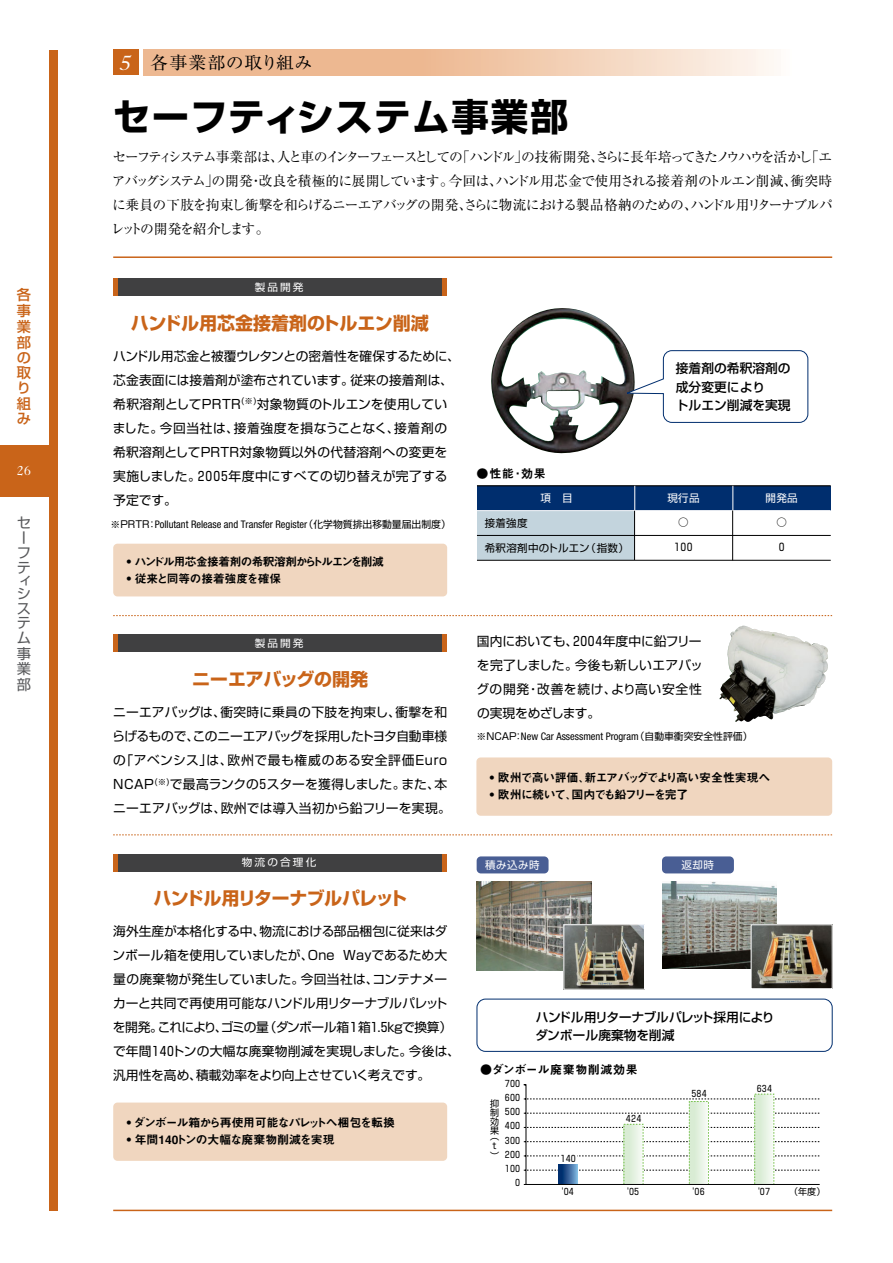
<style>
.page{position:relative;width:893px;height:1263px;background:#fff}
.page>*{position:absolute;margin:0;border:0;box-sizing:border-box;transform-origin:0 0}
.t1{font:700 37.5px "Shin Go";letter-spacing:.025em;color:#000}
.t2{font:700 18px "Shin Go";letter-spacing:-.01em;color:#c96419}
.t3{font:700 18px "Shin Go";letter-spacing:-.04em;color:#c96419}
.t4{font:17.1px "Ryumin";letter-spacing:.03em;color:#000;scale:1.05 1}
.t5{font:14.25px/14.7px "Shin Go";color:#58595b;text-align:justify}
.t6{font:500 14.25px/15.5px "Shin Go";color:#c96419;text-align:justify}
.t7{font:13.8px/24px "Ryumin";letter-spacing:-.09em;color:#000;text-align:justify}
.t8{font:13.5px "Caslon Five Forty";color:#fff}
.t9{font:12.75px/24px "Shin Go";color:#000}
.t10{font:500 12.75px/18px "Shin Go";letter-spacing:-.02em;color:#000}
.t11{font:500 12.75px/18px "Shin Go";color:#000}
.t12{font:12px "Midashi Go MB31";letter-spacing:.05em;color:#000}
.t13{font:11.85px/17px "Midashi Go MB31";letter-spacing:-.065em;color:#000}
.t14{font:11.7px/17px "Midashi Go MB31";letter-spacing:-.06em;color:#000}
.t15{font:condensed 10.5px "Helvetica Neue";color:#000}
.t16{font:10.5px "Shin Go";letter-spacing:.03em;color:#000}
.t17{font:10.5px "Shin Go";letter-spacing:.05em;color:#fff}
.t18{font:10.05px "Shin Go";letter-spacing:.2em;color:#fff;scale:1.05 1}
.t19{font:9px/9px "Shin Go";letter-spacing:-.425em;color:#000}
.s1{font-family:"Caslon Five Forty";font-style:italic;font-size:21.3px;color:#fff}
.s2{font-family:"Shin Go";font-stretch:normal;font-size:9.75px}
.s3{font-family:"Shin Go";font-weight:900}
.s4{font-family:"Shin Go";font-weight:900;font-size:11.7px}
</style>
<div class="page">
<svg style="left:143px;top:50px;width:631px;height:25px;background:#f1c9ab"></svg>
<div style="left:113px;top:50px;width:26px;height:25px;background:#c96419"></div>
<div style="left:0;top:445px;width:54px;height:51px;background:#c96419"></div>
<div style="left:49px;top:50px;width:9px;height:1160px;background:#c96419"></div>
<svg style="left:113px;top:615px;width:719px;height:1px"></svg>
<hr style="left:113px;top:256px;width:719px;height:2px;background:#c96419">
<hr style="left:113px;top:1210px;width:719px;height:1px;background:#c96419">
<div style="left:113px;top:278px;width:334px;height:17px;background:#c96419"></div>
<div style="left:118px;top:278px;width:324px;height:17px;background:#404041"></div>
<div style="left:113px;top:544px;width:334px;height:52px;background:#f0d6bf;border-radius:4px"></div>
<div style="left:113px;top:635px;width:334px;height:17px;background:#c96419"></div>
<div style="left:118px;top:635px;width:324px;height:17px;background:#404041"></div>
<div style="left:476px;top:757px;width:356px;height:59px;background:#f0d6bf;border-radius:4px"></div>
<svg style="left:113px;top:834px;width:719px;height:1px"></svg>
<div style="left:113px;top:854px;width:334px;height:17px;background:#c96419"></div>
<div style="left:118px;top:854px;width:324px;height:17px;background:#404041"></div>
<div style="left:113px;top:1103px;width:334px;height:58px;background:#f0d6bf;border-radius:4px"></div>
<img style="left:491px;top:308px;width:137px;height:145px">
<svg style="left:623px;top:350px;width:185px;height:73px"></svg>
<img style="left:476px;top:882px;width:115px;height:89px">
<img style="left:662px;top:882px;width:114px;height:42px">
<div style="left:476px;top:999px;width:356px;height:53px;border:1px solid #002e6e;border-radius:9px"></div>
<div style="left:476px;top:856px;width:72px;height:17px;background:#495e94;border-radius:4px"></div>
<div style="left:662px;top:856px;width:72px;height:17px;background:#495e94;border-radius:4px"></div>
<div style="left:477px;top:486px;width:157px;height:74px;background:#c3d4dd"></div>
<div style="left:477px;top:486px;width:353px;height:25px;background:#002e6e"></div>
<hr style="left:477px;top:560px;width:353px;height:1px;background:#000">
<hr style="left:477px;top:535px;width:353px;height:1px;background:#000">
<hr style="left:477px;top:510px;width:353px;height:1px;background:#fff">
<hr style="left:477px;top:485px;width:353px;height:1px;background:#000">
<svg style="left:634px;top:486px;width:1px;height:25px"></svg>
<svg style="left:732px;top:486px;width:1px;height:25px"></svg>
<hr style="left:634px;top:511px;width:1px;height:49px;background:#000">
<hr style="left:732px;top:511px;width:1px;height:49px;background:#000">
<img style="left:563px;top:924px;width:270px;height:66px">
<svg style="left:523px;top:1084px;width:296px;height:101px"></svg>
<svg style="left:558px;top:1164px;width:19px;height:20px"></svg>
<svg style="left:756px;top:1096px;width:16px;height:87px"></svg>
<svg style="left:690px;top:1103px;width:17px;height:80px"></svg>
<div style="left:688px;top:1101px;width:21px;height:84px;border:1px dashed #71bf44"></div>
<svg style="left:625px;top:1126px;width:16px;height:57px"></svg>
<hr style="left:524px;top:1184px;width:295px;height:1px;background:#000">
<div style="left:560px;top:1154px;width:17px;height:9px;background:#fff"></div>
<img style="left:719px;top:626px;width:109px;height:96px">
<p class="t6" style="left:17px;top:289px;width:16px">各事業部の取り組み</p>
<p class="t8" style="left:17px;top:466px;width:16px">26</p>
<p class="t5" style="left:17px;top:517px;width:16px">セーフティシステム事業部</p>
<h3 class="t4" style="left:120px;top:56px;width:185px"><span class="s1">5</span> 各事業部の取り組み</h3>
<h1 class="t1" style="left:113px;top:103px;width:456px">セーフティシステム事業部</h1>
<p class="t7" style="left:111px;top:147px;width:723px">セーフティシステム事業部は、人と車のインターフェースとしての｢ハンドル｣の技術開発、さらに長年培ってきたノウハウを活かし｢エアバッグシステム｣の開発・改良を積極的に展開しています。今回は、ハンドル用芯金で使用される接着剤のトルエン削減、衝突時に乗員の下肢を拘束し衝撃を和らげるニーエアバッグの開発、さらに物流における製品格納のための、ハンドル用リターナブルパレットの開発を紹介します。</p>
<p class="t18" style="left:255px;top:283px;width:48px">製品開発</p>
<h2 class="t2" style="left:131px;top:316px;width:299px">ハンドル用芯金接着剤のトルエン削減</h2>
<p class="t9" style="left:113px;top:345px;width:349px">ハンドル用芯金と被覆ウレタンとの密着性を確保するために、芯金表面には接着剤が塗布されています。従来の接着剤は、希釈溶剤としてPRTR<sup>(※)</sup>対象物質のトルエンを使用していました。今回当社は、接着強度を損なうことなく、接着剤の希釈溶剤としてPRTR対象物質以外の代替溶剤への変更を実施しました。２００５年度中にすべての切り替えが完了する予定です。</p>
<p class="t15" style="left:111px;top:521px;width:342px"><span class="s2">※PRTR：</span>Pollutant Release and Transfer Register<span class="s2">（化学物質排出移動量届出制度）</span></p>
<p class="t14" style="left:123px;top:555px;width:262px"><span class="s3">・</span>ハンドル用芯金接着剤の希釈溶剤からトルエンを削減<span class="s3">・</span>従来と同等の接着強度を確保</p>
<p class="t18" style="left:255px;top:639px;width:48px">製品開発</p>
<h2 class="t2" style="left:192px;top:672px;width:177px">ニーエアバッグの開発</h2>
<p class="t9" style="left:112px;top:701px;width:340px">ニーエアバッグは、衝突時に乗員の下肢を拘束し、衝撃を和らげるもので、このニーエアバッグを採用したトヨタ自動車様の｢アベンシス｣は、欧州で最も権威のある安全評価Euro NCAP<sup>(※)</sup>で最高ランクの５スターを獲得しました。また、本ニーエアバッグは、欧州では導入当初から鉛フリーを実現。</p>
<p class="t18" style="left:242px;top:859px;width:72px">物流の合理化</p>
<h2 class="t3" style="left:153px;top:891px;width:255px">ハンドル用リターナブルパレット</h2>
<p class="t9" style="left:113px;top:921px;width:349px">海外生産が本格化する中、物流における部品梱包に従来はダンボール箱を使用していましたが、One Wayであるため大量の廃棄物が発生していました。今回当社は、コンテナメーカーと共同で再使用可能なハンドル用リターナブルパレットを開発。これにより、ゴミの量（ダンボール箱1箱１.５kgで換算）で年間１４０トンの大幅な廃棄物削減を実現しました。今後は、汎用性を高め、積載効率をより向上させていく考えです。</p>
<p class="t13" style="left:123px;top:1116px;width:273px"><span class="s4">・</span>ダンボール箱から再使用可能なパレットへ梱包を転換<span class="s4">・</span>年間140トンの大幅な廃棄物削減を実現</p>
<p class="t12" style="left:476px;top:469px;width:71px">●性能・効果</p>
<p class="t11" style="left:676px;top:361px;width:116px">接着剤の希釈溶剤の成分変更により<br>トルエン削減を実現</p>
<p class="t17" style="left:540px;top:494px;width:33px">項　目</p>
<p class="t17" style="left:667px;top:494px;width:34px">現行品</p>
<p class="t17" style="left:765px;top:494px;width:34px">開発品</p>
<p class="t16" style="left:484px;top:519px;width:44px">接着強度</p>
<p class="t16" style="left:484px;top:544px;width:146px">希釈溶剤中のトルエン（指数）</p>
<p class="t16" style="left:678px;top:518px;width:12px">○</p>
<p class="t16" style="left:671px;top:543px;width:25px">１００</p>
<p class="t16" style="left:776px;top:518px;width:12px">○</p>
<p class="t16" style="left:776px;top:543px;width:12px">０</p>
<p class="t9" style="left:476px;top:630px;width:228px;text-align:justify">国内においても、２００４年度中に鉛フリーを完了しました。今後も新しいエアバッグの開発・改善を続け、より高い安全性の実現をめざします。</p>
<p class="t15" style="left:476px;top:732px;width:277px"><span class="s2">※NCAP：</span>New Car Assessment Program<span class="s2">（自動車衝突安全性評価）</span></p>
<p class="t13" style="left:486px;top:771px;width:286px"><span class="s4">・</span>欧州で高い評価、新エアバッグでより高い安全性実現へ<span class="s4">・</span>欧州に続いて、国内でも鉛フリーを完了</p>
<p class="t17" style="left:485px;top:861px;width:56px">積み込み時</p>
<p class="t17" style="left:681px;top:861px;width:34px">返却時</p>
<p class="t10" style="left:535px;top:1010px;width:240px">ハンドル用リターナブルパレット採用によりダンボール廃棄物を削減</p>
<p class="t12" style="left:480px;top:1065px;width:159px">●ダンボール廃棄物削減効果</p>
<p class="t19" style="left:503px;top:1077px;width:21px;line-height:14.2px">７００<br>６００</p>
<p class="t19" style="left:503px;top:1120px;width:21px;line-height:14.2px">４００<br>３００</p>
<p class="t19" style="left:503px;top:1165px;width:21px">１００</p>
<p class="t19" style="left:490px;top:1100px;width:34px;line-height:8.6px">抑<br>制５００</p>
<p class="t19" style="left:490px;top:1118px;width:11px">効果</p>
<p class="t19" style="left:490px;top:1133px;width:34px">（<br>t<br>）２００</p>
<p class="t19" style="left:558px;top:1155px;width:21px">１４０</p>
<p class="t19" style="left:624px;top:1115px;width:21px">４２４</p>
<p class="t19" style="left:689px;top:1090px;width:21px">５８４</p>
<p class="t19" style="left:754px;top:1085px;width:21px">６３４</p>
<p class="t19" style="left:513px;top:1179px;width:11px">０</p>
<p class="t19" style="left:561px;top:1188px;width:16px">'０４</p>
<p class="t19" style="left:627px;top:1188px;width:16px">'０５</p>
<p class="t19" style="left:692px;top:1188px;width:16px">'０６</p>
<p class="t19" style="left:757px;top:1188px;width:16px">'０７</p>
<p class="t19" style="left:789px;top:1188px;width:38px">（年度）</p>
</div>
